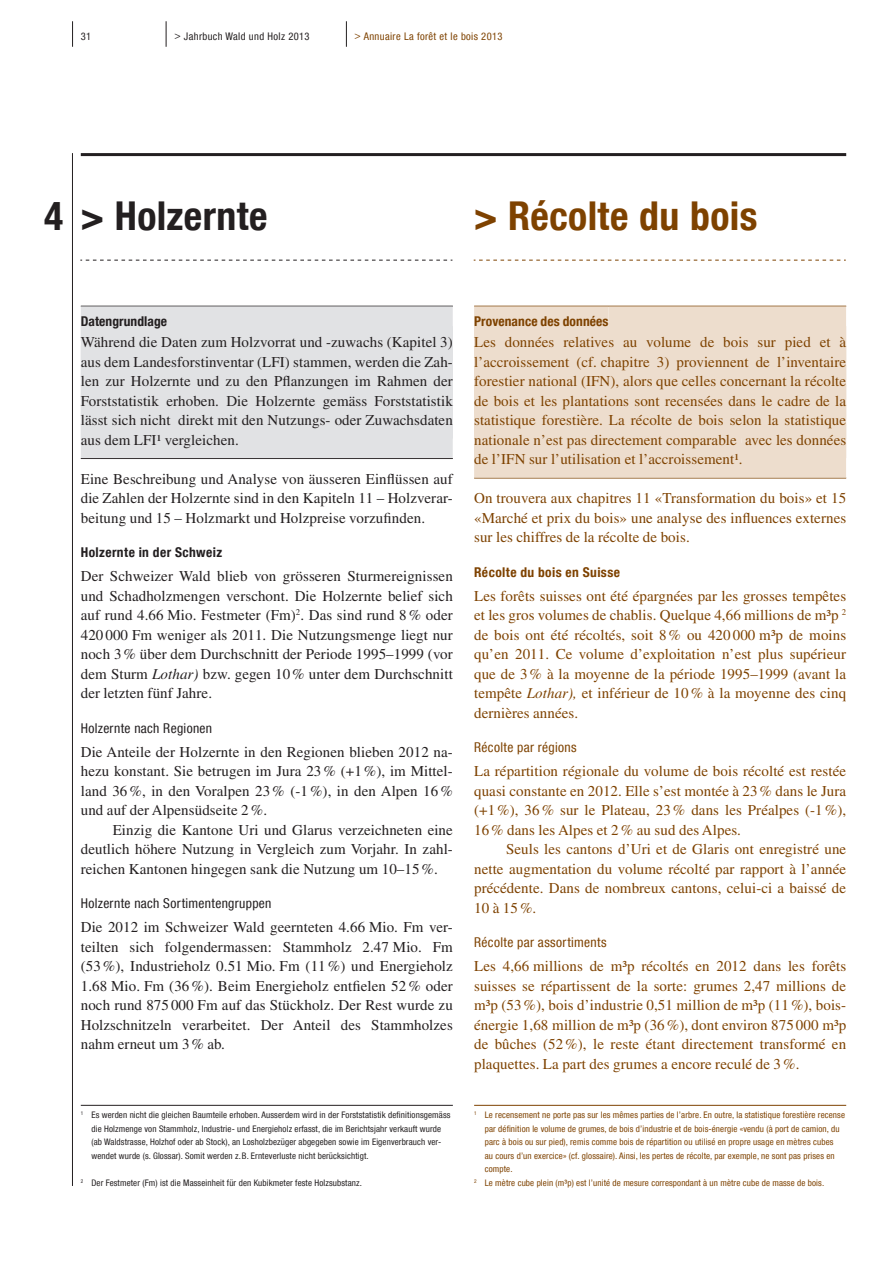
<style>
.page{position:relative;width:893px;height:1263px;background:#fff}
.page>*{position:absolute;margin:0;border:0;box-sizing:border-box;transform-origin:0 0}
.F_07_Kapitel_1-3_Tit{font:700 condensed 39.75px "Helvetica Neue LT Com";letter-spacing:.01em;color:#7e4200}
._07_2sp_Kapitelnumme{font:700 condensed 39.75px "Helvetica Neue LT Com";letter-spacing:.01em;color:#231f20}
._05_2sp_Lauftext{font:15px/19.5px "Times LT Std";letter-spacing:.005em;color:#231f20;text-align:justify}
.F_05_2sp_Lauftext{font:15px/19.5px "Times LT Std";letter-spacing:.005em;color:#7e4200;text-align:justify}
.F_05_Kasten_Raster_l{font:15px/19.5px "Times LT Std";letter-spacing:.005em;color:#7e4200;text-align:justify}
._05_Kasten_Raster_li{font:15px/19.5px "Times LT Std";letter-spacing:.005em;color:#231f20;text-align:justify}
.F_05_2sp_Lauftext_Ei{font:15px/19.5px "Times LT Std";letter-spacing:.005em;color:#7e4200;text-align:justify}
._05_2sp_Lauftext_Ein{font:15px/19.5px "Times LT Std";letter-spacing:.005em;color:#231f20;text-align:justify}
._05_2sp_4_Titelhiera{font:condensed 13.5px "Helvetica Neue LT Com";letter-spacing:.025em;color:#231f20}
.F_05_2sp_4_Titelhier{font:condensed 13.5px "Helvetica Neue LT Com";letter-spacing:.025em;color:#7e4200}
._05_2sp_3_Titelhiera{font:700 condensed 13.5px "Helvetica Neue LT Com";letter-spacing:.03em;color:#231f20}
.F_05_2sp_3_Titelhier{font:700 condensed 13.5px "Helvetica Neue LT Com";letter-spacing:.03em;color:#7e4200}
.F_05_Kasten_Raster_l-2{font:700 condensed 13.5px "Helvetica Neue LT Com";letter-spacing:.005em;color:#7e4200}
._05_Kasten_Raster_li-2{font:700 condensed 13.5px "Helvetica Neue LT Com";letter-spacing:.005em;color:#231f20}
.t1{font:condensed 10.5px "Helvetica Neue LT Com";letter-spacing:.035em;color:#7e4200}
.t2{font:condensed 10.5px "Helvetica Neue LT Com";letter-spacing:.035em;color:#231f20}
.F_05_Fussnoten_Linie{font:condensed 9px/13.5px "Helvetica Neue LT Com";letter-spacing:.015em;color:#7e4200}
._05_Fussnoten_Linie{font:condensed 9px/13.5px "Helvetica Neue LT Com";letter-spacing:.015em;color:#231f20}
.F_05_Fussnoten{font:condensed 9px "Helvetica Neue LT Com";letter-spacing:.015em;color:#7e4200}
._05_Fussnoten{font:condensed 9px "Helvetica Neue LT Com";letter-spacing:.015em;color:#231f20}
.s1{color:#e1e2e4}
.s2{font-style:italic}
</style>
<div class="page">
<hr style="left:72px;top:153px;width:1px;height:1033px;background:#231f20">
<hr style="left:81px;top:153px;width:765px;height:3px;background:#231f20">
<svg style="left:72px;top:21px;width:1px;height:26px"></svg>
<svg style="left:166px;top:21px;width:1px;height:26px"></svg>
<svg style="left:346px;top:21px;width:1px;height:26px"></svg>
<svg style="left:80px;top:260px;width:372px;height:1px"></svg>
<svg style="left:474px;top:260px;width:372px;height:1px"></svg>
<hr style="left:81px;top:306px;width:372px;height:1px;background:#231f20">
<div style="left:81px;top:307px;width:372px;height:34px;background:#e1e2e4"></div>
<div style="left:81px;top:326px;width:372px;height:35px;background:#e1e2e4"></div>
<div style="left:81px;top:346px;width:372px;height:34px;background:#e1e2e4"></div>
<div style="left:81px;top:365px;width:372px;height:35px;background:#e1e2e4"></div>
<div style="left:81px;top:385px;width:372px;height:34px;background:#e1e2e4"></div>
<div style="left:81px;top:404px;width:372px;height:35px;background:#e1e2e4"></div>
<hr style="left:81px;top:458px;width:372px;height:1px;background:#231f20">
<div style="left:81px;top:424px;width:372px;height:34px;background:#e1e2e4"></div>
<hr style="left:81px;top:1105px;width:372px;height:1px;background:#231f20">
<hr style="left:474px;top:306px;width:372px;height:1px;background:#7e4200">
<div style="left:474px;top:307px;width:134px;height:34px;background:#edddcd"></div>
<div style="left:608px;top:307px;width:238px;height:34px;background:#edddcd"></div>
<div style="left:474px;top:326px;width:372px;height:35px;background:#edddcd"></div>
<div style="left:474px;top:346px;width:372px;height:34px;background:#edddcd"></div>
<div style="left:474px;top:365px;width:372px;height:35px;background:#edddcd"></div>
<div style="left:474px;top:385px;width:372px;height:34px;background:#edddcd"></div>
<div style="left:474px;top:404px;width:372px;height:35px;background:#edddcd"></div>
<div style="left:474px;top:424px;width:263px;height:34px;background:#edddcd"></div>
<hr style="left:737px;top:419px;width:4px;height:34px;background:#edddcd">
<div style="left:741px;top:424px;width:105px;height:34px;background:#edddcd"></div>
<hr style="left:474px;top:478px;width:372px;height:1px;background:#7e4200">
<div style="left:474px;top:443px;width:372px;height:35px;background:#edddcd"></div>
<hr style="left:474px;top:1105px;width:372px;height:1px;background:#7e4200">
<p class="t2" style="left:81px;top:30px;width:12px">31</p>
<p class="t2" style="left:174px;top:30px;width:137px">&gt; Jahrbuch Wald und Holz 2013</p>
<p class="t1" style="left:355px;top:30px;width:149px">&gt; Annuaire La forêt et le bois 2013</p>
<p class="_07_2sp_Kapitelnumme" style="left:44px;top:192px;width:225px">4 &gt; Holzernte</p>
<p class="F_07_Kapitel_1-3_Tit" style="left:474px;top:192px;width:285px">&gt; Récolte du bois</p>
<p class="_05_Kasten_Raster_li-2" style="left:81px;top:313px;width:88px">Datengrundlage</p>
<p class="_05_Kasten_Raster_li" style="left:81px;top:332px;width:374px">Während die Daten zum Holzvorrat und -zuwachs (Kapitel 3) aus dem Landesforstinventar (LFI) stammen, werden die Zah&shy;len zur Holzernte und zu den Pflanzungen im Rahmen der Forststatistik erhoben. Die Holzernte gemäss Forststatistik lässt sich nicht<span class="s1">1</span>direkt mit den Nutzungs- oder Zuwachsdaten aus dem LFI¹ vergleichen.</p>
<p class="_05_2sp_Lauftext" style="left:81px;top:469px;width:374px">Eine Beschreibung und Analyse von äusseren Einflüssen auf die Zahlen der Holzernte sind in den Kapiteln 11 – Holzverar&shy;beitung und 15 – Holzmarkt und Holzpreise vorzufinden.</p>
<p class="_05_2sp_3_Titelhiera" style="left:81px;top:544px;width:143px">Holzernte in der Schweiz</p>
<p class="_05_2sp_Lauftext" style="left:81px;top:566px;width:374px">Der Schweizer Wald blieb von grösseren Sturmereignissen und Schadholzmengen verschont. Die Holzernte belief sich auf rund 4.66 Mio. Festmeter (Fm)<sup>2</sup>. Das sind rund 8% oder 420 000 Fm weniger als 2011. Die Nutzungsmenge liegt nur noch 3% über dem Durchschnitt der Periode 1995–1999 (vor dem Sturm <span class="s2">Lothar)</span> bzw. gegen 10% unter dem Durchschnitt der letzten fünf Jahre.</p>
<p class="_05_2sp_4_Titelhiera" style="left:81px;top:720px;width:133px">Holzernte nach Regionen</p>
<p class="_05_2sp_Lauftext" style="left:81px;top:742px;width:374px">Die Anteile der Holzernte in den Regionen blieben 2012 na&shy;hezu konstant. Sie betrugen im Jura 23% (+1%), im Mittel&shy;land 36%, in den Voralpen 23% (-1%), in den Alpen 16% und auf der Alpensüdseite 2%.</p>
<p class="_05_2sp_Lauftext_Ein" style="left:81px;top:820px;width:374px;text-indent:32px">Einzig die Kantone Uri und Glarus verzeichneten eine deutlich höhere Nutzung in Vergleich zum Vorjahr. In zahl&shy;reichen Kantonen hingegen sank die Nutzung um 10–15%.</p>
<p class="_05_2sp_4_Titelhiera" style="left:81px;top:896px;width:192px">Holzernte nach Sortimentengruppen</p>
<p class="_05_2sp_Lauftext" style="left:81px;top:917px;width:374px">Die 2012 im Schweizer Wald geernteten 4.66 Mio. Fm ver&shy;teilten sich folgendermassen: Stammholz 2.47 Mio. Fm (53%), Industrieholz 0.51 Mio. Fm (11%) und Energieholz 1.68 Mio. Fm (36%). Beim Energieholz entfielen 52% oder noch rund 875 000 Fm auf das Stückholz. Der Rest wurde zu Holzschnitzeln verarbeitet. Der Anteil des Stammholzes nahm erneut um 3% ab.</p>
<p class="_05_Fussnoten_Linie" style="left:91px;top:1108px;width:360px;text-indent:-11px"><sup>1</sup> Es werden nicht die gleichen Baumteile erhoben. Ausserdem wird in der Forststatistik definitionsgemäss die Holzmenge von Stammholz, Industrie- und Energieholz erfasst, die im Berichtsjahr verkauft wurde (ab Waldstrasse, Holzhof oder ab Stock), an Losholzbezüger abgegeben sowie im Eigenverbrauch ver&shy;wendet wurde (s. Glossar). Somit werden z.B. Ernteverluste nicht berücksichtigt.</p>
<p class="_05_Fussnoten" style="left:81px;top:1177px;width:283px"><sup>2</sup> Der Festmeter (Fm) ist die Masseinheit für den Kubikmeter feste Holzsubstanz.</p>
<p class="F_05_Kasten_Raster_l-2" style="left:474px;top:313px;width:136px">Provenance des données</p>
<p class="F_05_Kasten_Raster_l" style="left:474px;top:332px;width:374px">Les données relatives au volume de bois sur pied et à l’accroissement (cf. chapitre 3) proviennent de l’inventaire forestier national (IFN), alors que celles concernant la récolte de bois et les plantations sont recensées dans le cadre de la statistique forestière. La récolte de bois selon la statistique nationale n’est pas directement comparable<sup>1</sup> avec les données de l’IFN sur l’utilisation et l’accroissement¹.</p>
<p class="F_05_2sp_Lauftext" style="left:474px;top:488px;width:374px">On trouvera aux chapitres 11 «Transformation du bois» et 15 «Marché et prix du bois» une analyse des influences externes sur les chiffres de la récolte de bois.</p>
<p class="F_05_2sp_3_Titelhier" style="left:474px;top:564px;width:148px">Récolte du bois en Suisse</p>
<p class="F_05_2sp_Lauftext" style="left:474px;top:586px;width:374px">Les forêts suisses ont été épargnées par les grosses tempêtes et les gros volumes de chablis. Quelque 4,66 millions de m³p <sup>2 </sup>de bois ont été récoltés, soit 8% ou 420 000 m³p de moins qu’en 2011. Ce volume d’exploitation n’est plus supérieur que de 3% à la moyenne de la période 1995–1999 (avant la tempête <span class="s2">Lothar),</span> et inférieur de 10% à la moyenne des cinq dernières années.</p>
<p class="F_05_2sp_4_Titelhier" style="left:474px;top:740px;width:104px">Récolte par régions</p>
<p class="F_05_2sp_Lauftext" style="left:474px;top:761px;width:374px">La répartition régionale du volume de bois récolté est restée quasi constante en 2012. Elle s’est montée à 23% dans le Jura (+1%), 36% sur le Plateau, 23% dans les Préalpes (-1%), 16% dans les Alpes et 2% au sud des Alpes.</p>
<p class="F_05_2sp_Lauftext_Ei" style="left:474px;top:839px;width:374px;text-indent:32px">Seuls les cantons d’Uri et de Glaris ont enregistré une nette augmentation du volume récolté par rapport à l’année précédente. Dans de nombreux cantons, celui-ci a baissé de 10 à 15%.</p>
<p class="F_05_2sp_4_Titelhier" style="left:474px;top:935px;width:134px">Récolte par assortiments</p>
<p class="F_05_2sp_Lauftext" style="left:474px;top:956px;width:374px">Les 4,66 millions de m³p récoltés en 2012 dans les forêts suisses se répartissent de la sorte: grumes 2,47 millions de m³p (53%), bois d’industrie 0,51 million de m³p (11%), bois&shy;énergie 1,68 million de m³p (36%), dont environ 875 000 m³p de bûches (52%), le reste étant directement transformé en plaquettes. La part des grumes a encore reculé de 3%.</p>
<p class="F_05_Fussnoten_Linie" style="left:485px;top:1108px;width:362px;text-indent:-11px"><sup>1</sup> Le recensement ne porte pas sur les mêmes parties de l’arbre. En outre, la statistique forestière recense par définition le volume de grumes, de bois d’industrie et de bois-énergie «vendu (à port de camion, du parc à bois ou sur pied), remis comme bois de répartition ou utilisé en propre usage en mètres cubes<br>au cours d’un exercice» (cf. glossaire). Ainsi, les pertes de récolte, par exemple, ne sont pas prises en compte.</p>
<p class="F_05_Fussnoten" style="left:474px;top:1177px;width:352px"><sup>2</sup> Le mètre cube plein (m³p) est l’unité de mesure correspondant à un mètre cube de masse de bois.</p>
</div>
